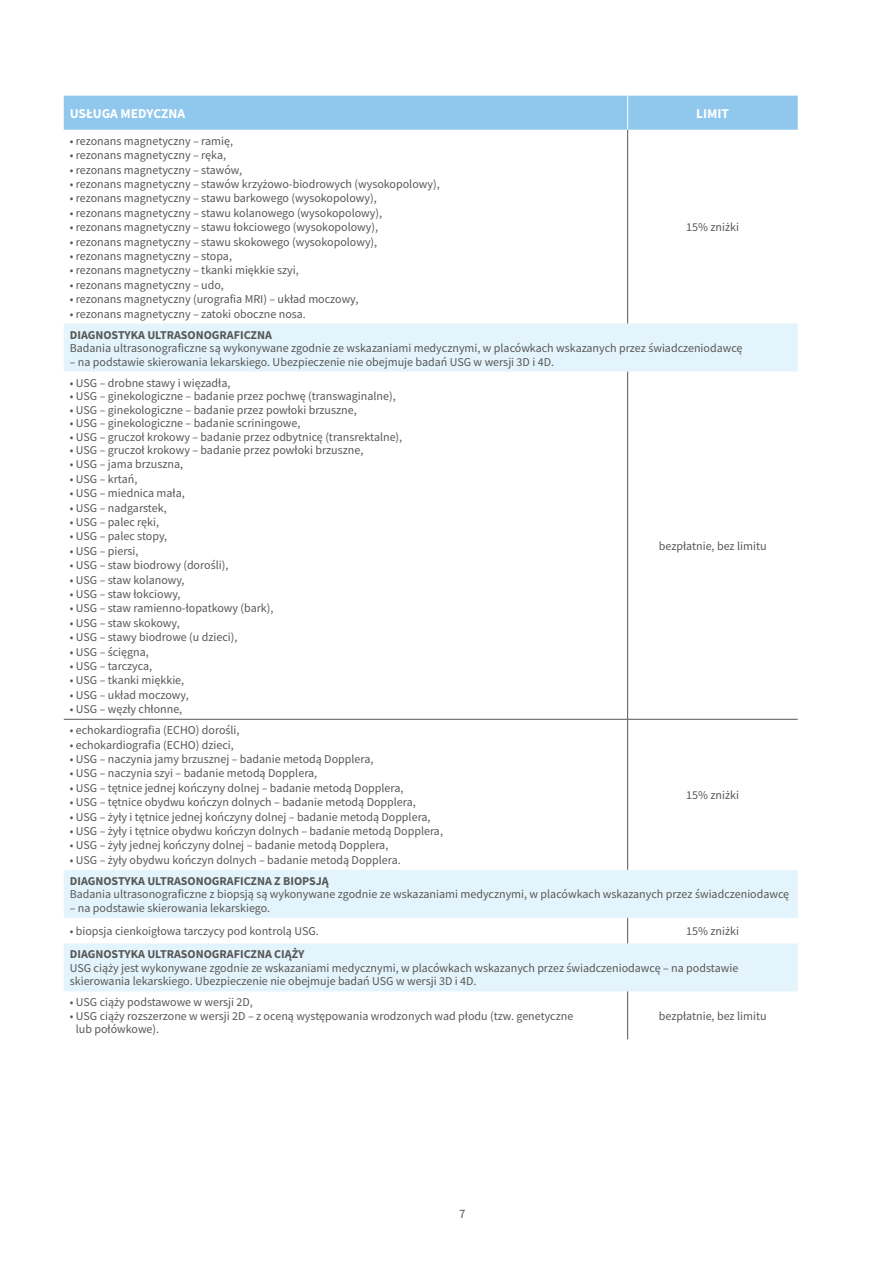
<style>
.page{position:relative;width:893px;height:1263px;background:#fff}
.page>*{position:absolute;margin:0;border:0;box-sizing:border-box;transform-origin:0 0}
.t1{font:700 13.5px "Source Sans Pro";color:#fff}
.t2{font:12.75px "Source Sans Pro";color:#575756}
.t3{font:12px/13.5px "Source Sans Pro";color:#575756}
.t4{font:700 12px "Source Sans Pro";color:#575756}
</style>
<div class="page">
<div style="left:64px;top:96px;width:734px;height:34px;background:#8fc7ed"></div>
<svg style="left:64px;top:323px;width:734px;height:668px"></svg>
<hr style="left:627px;top:130px;width:1px;height:193px;background:#575756">
<hr style="left:627px;top:371px;width:1px;height:348px;background:#575756">
<hr style="left:627px;top:719px;width:1px;height:151px;background:#575756">
<svg style="left:627px;top:918px;width:1px;height:25px"></svg>
<hr style="left:627px;top:991px;width:1px;height:48px;background:#575756">
<hr style="left:627px;top:96px;width:1px;height:34px;background:#fff">
<hr style="left:64px;top:719px;width:564px;height:1px;background:#575756">
<hr style="left:628px;top:719px;width:170px;height:1px;background:#575756">
<p class="t1" style="left:70px;top:104px;width:117px">USŁUGA MEDYCZNA</p>
<p class="t1" style="left:696px;top:104px;width:34px">LIMIT</p>
<p class="t3" style="left:70px;top:134px;width:165px">• rezonans magnetyczny – ramię,</p>
<p class="t3" style="left:70px;top:148px;width:158px">• rezonans magnetyczny – ręka,</p>
<p class="t3" style="left:70px;top:163px;width:174px">• rezonans magnetyczny – stawów,</p>
<p class="t3" style="left:70px;top:177px;width:371px">• rezonans magnetyczny – stawów krzyżowo-biodrowych (wysokopolowy),</p>
<p class="t3" style="left:70px;top:191px;width:308px">• rezonans magnetyczny – stawu barkowego (wysokopolowy),</p>
<p class="t3" style="left:70px;top:206px;width:314px">• rezonans magnetyczny – stawu kolanowego (wysokopolowy),</p>
<p class="t3" style="left:70px;top:220px;width:310px">• rezonans magnetyczny – stawu łokciowego (wysokopolowy),</p>
<p class="t3" style="left:70px;top:235px;width:309px">• rezonans magnetyczny – stawu skokowego (wysokopolowy),</p>
<p class="t3" style="left:70px;top:249px;width:164px">• rezonans magnetyczny – stopa,</p>
<p class="t3" style="left:70px;top:263px;width:230px">• rezonans magnetyczny – tkanki miękkie szyi,</p>
<p class="t3" style="left:70px;top:278px;width:156px">• rezonans magnetyczny – udo,</p>
<p class="t3" style="left:70px;top:292px;width:290px">• rezonans magnetyczny (urografia MRI) – układ moczowy,</p>
<p class="t3" style="left:70px;top:307px;width:238px">• rezonans magnetyczny – zatoki oboczne nosa.</p>
<p class="t3" style="left:686px;top:220px;width:54px">15% zniżki</p>
<p class="t4" style="left:70px;top:326px;width:204px">DIAGNOSTYKA ULTRASONOGRAFICZNA</p>
<p class="t3" style="left:70px;top:341px;width:674px">Badania ultrasonograficzne są wykonywane zgodnie ze wskazaniami medycznymi, w placówkach wskazanych przez świadczeniodawcę</p>
<p class="t3" style="left:70px;top:355px;width:486px">– na podstawie skierowania lekarskiego. Ubezpieczenie nie obejmuje badań USG w wersji 3D i 4D.</p>
<p class="t3" style="left:70px;top:376px;width:162px">• USG – drobne stawy i więzadła,</p>
<p class="t3" style="left:70px;top:389px;width:327px">• USG – ginekologiczne – badanie przez pochwę (transwaginalne),</p>
<p class="t3" style="left:70px;top:403px;width:288px">• USG – ginekologiczne – badanie przez powłoki brzuszne,</p>
<p class="t3" style="left:70px;top:416px;width:232px">• USG – ginekologiczne – badanie scriningowe,</p>
<p class="t3" style="left:70px;top:430px;width:334px">• USG – gruczoł krokowy – badanie przez odbytnicę (transrektalne),</p>
<p class="t3" style="left:70px;top:443px;width:295px">• USG – gruczoł krokowy – badanie przez powłoki brzuszne,</p>
<p class="t3" style="left:70px;top:458px;width:115px">• USG – jama brzuszna,</p>
<p class="t3" style="left:70px;top:472px;width:69px">• USG – krtań,</p>
<p class="t3" style="left:70px;top:486px;width:117px">• USG – miednica mała,</p>
<p class="t3" style="left:70px;top:501px;width:99px">• USG – nadgarstek,</p>
<p class="t3" style="left:70px;top:515px;width:91px">• USG – palec ręki,</p>
<p class="t3" style="left:70px;top:530px;width:99px">• USG – palec stopy,</p>
<p class="t3" style="left:70px;top:544px;width:70px">• USG – piersi,</p>
<p class="t3" style="left:70px;top:558px;width:160px">• USG – staw biodrowy (dorośli),</p>
<p class="t3" style="left:70px;top:573px;width:116px">• USG – staw kolanowy,</p>
<p class="t3" style="left:70px;top:587px;width:112px">• USG – staw łokciowy,</p>
<p class="t3" style="left:70px;top:602px;width:205px">• USG – staw ramienno-łopatkowy (bark),</p>
<p class="t3" style="left:70px;top:616px;width:111px">• USG – staw skokowy,</p>
<p class="t3" style="left:70px;top:630px;width:169px">• USG – stawy biodrowe (u dzieci),</p>
<p class="t3" style="left:70px;top:645px;width:80px">• USG – ścięgna,</p>
<p class="t3" style="left:70px;top:659px;width:84px">• USG – tarczyca,</p>
<p class="t3" style="left:70px;top:674px;width:116px">• USG – tkanki miękkie,</p>
<p class="t3" style="left:70px;top:688px;width:120px">• USG – układ moczowy,</p>
<p class="t3" style="left:70px;top:702px;width:114px">• USG – węzły chłonne,</p>
<p class="t3" style="left:659px;top:539px;width:109px">bezpłatnie, bez limitu</p>
<p class="t3" style="left:70px;top:723px;width:171px">• echokardiografia (ECHO) dorośli,</p>
<p class="t3" style="left:70px;top:738px;width:166px">• echokardiografia (ECHO) dzieci,</p>
<p class="t3" style="left:70px;top:752px;width:305px">• USG – naczynia jamy brzusznej – badanie metodą Dopplera,</p>
<p class="t3" style="left:70px;top:767px;width:249px">• USG – naczynia szyi – badanie metodą Dopplera,</p>
<p class="t3" style="left:70px;top:781px;width:335px">• USG – tętnice jednej kończyny dolnej – badanie metodą Dopplera,</p>
<p class="t3" style="left:70px;top:795px;width:348px">• USG – tętnice obydwu kończyn dolnych – badanie metodą Dopplera,</p>
<p class="t3" style="left:70px;top:810px;width:362px">• USG – żyły i tętnice jednej kończyny dolnej – badanie metodą Dopplera,</p>
<p class="t3" style="left:70px;top:824px;width:375px">• USG – żyły i tętnice obydwu kończyn dolnych – badanie metodą Dopplera,</p>
<p class="t3" style="left:70px;top:839px;width:320px">• USG – żyły jednej kończyny dolnej – badanie metodą Dopplera,</p>
<p class="t3" style="left:70px;top:853px;width:332px">• USG – żyły obydwu kończyn dolnych – badanie metodą Dopplera.</p>
<p class="t3" style="left:686px;top:788px;width:54px">15% zniżki</p>
<p class="t4" style="left:70px;top:873px;width:260px">DIAGNOSTYKA ULTRASONOGRAFICZNA Z BIOPSJĄ</p>
<p class="t3" style="left:70px;top:887px;width:721px">Badania ultrasonograficzne z biopsją są wykonywane zgodnie ze wskazaniami medycznymi, w placówkach wskazanych przez świadczeniodawcę</p>
<p class="t3" style="left:70px;top:901px;width:202px">– na podstawie skierowania lekarskiego.</p>
<p class="t3" style="left:70px;top:924px;width:251px">• biopsja cienkoigłowa tarczycy pod kontrolą USG.</p>
<p class="t3" style="left:686px;top:924px;width:54px">15% zniżki</p>
<p class="t4" style="left:70px;top:946px;width:236px">DIAGNOSTYKA ULTRASONOGRAFICZNA CIĄŻY</p>
<p class="t3" style="left:70px;top:961px;width:670px">USG ciąży jest wykonywane zgodnie ze wskazaniami medycznymi, w placówkach wskazanych przez świadczeniodawcę – na podstawie skierowania lekarskiego. Ubezpieczenie nie obejmuje badań USG w wersji 3D i 4D.</p>
<p class="t3" style="left:70px;top:995px;width:185px">• USG ciąży podstawowe w wersji 2D,</p>
<p class="t3" style="left:76px;top:1009px;width:499px;text-indent:-6px">• USG ciąży rozszerzone w wersji 2D – z oceną występowania wrodzonych wad płodu (tzw. genetyczne lub połówkowe).</p>
<p class="t3" style="left:659px;top:1009px;width:109px">bezpłatnie, bez limitu</p>
<p class="t2" style="left:459px;top:1206px;width:8px">7</p>
</div>
